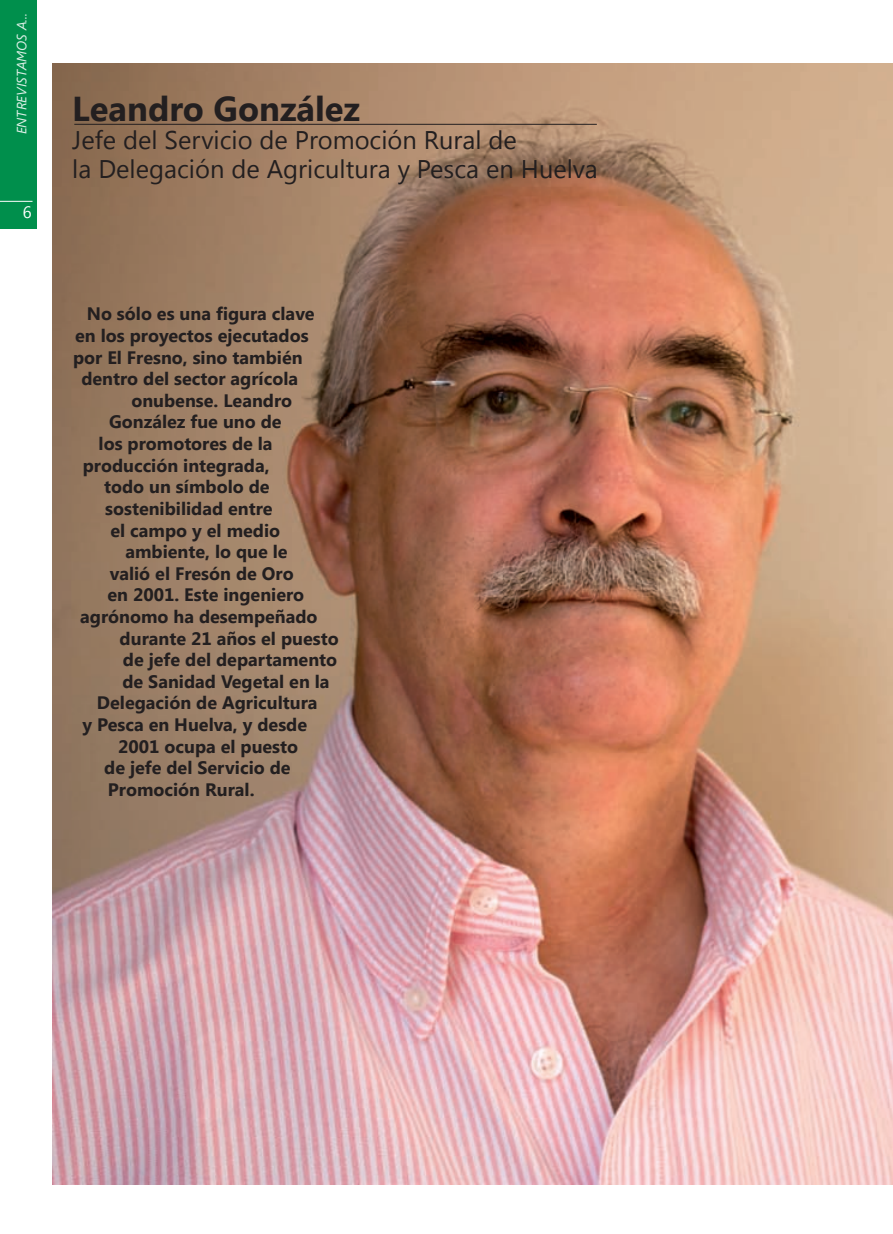
<style>
.page{position:relative;width:893px;height:1234px;background:#fff}
.page>*{position:absolute;margin:0;border:0;box-sizing:border-box;transform-origin:0 0}
.t1{font:700 34.5px "Segoe UI";color:#231f20}
.t2{font:25.5px/28.5px "Segoe UI";color:#231f20}
.t3{font:700 18px "Segoe UI";color:#231f20}
.t4{font:16.5px "Segoe UI";color:#fff}
.t5{font:italic 13.5px "Segoe UI";color:#fff}
</style>
<div class="page">
<img style="left:53px;top:64px;width:840px;height:1119px">
<hr style="left:74px;top:124px;width:523px;height:1px;background:#231f20">
<div style="left:0;top:0;width:36px;height:228px;background:#008f4c"></div>
<hr style="left:0;top:201px;width:33px;height:1px;background:#fff">
<p class="t5" style="left:12px;top:134px;width:123px;rotate:-90deg">ENTREVISTAMOS A...</p>
<p class="t4" style="left:23px;top:201px;width:10px">6</p>
<h1 class="t1" style="left:72px;top:84px;width:289px">Leandro González</h1>
<h2 class="t2" style="left:72px;top:125px;width:527px">Jefe del Servicio de Promoción Rural de<br>la Delegación de Agricultura y Pesca en Huelva</h2>
<p class="t3" style="left:87px;top:301px;width:229px">No sólo es una figura clave</p>
<p class="t3" style="left:75px;top:323px;width:235px">en los proyectos ejecutados</p>
<p class="t3" style="left:73px;top:344px;width:231px">por El Fresno, sino también</p>
<p class="t3" style="left:81px;top:366px;width:218px">dentro del sector agrícola</p>
<p class="t3" style="left:131px;top:387px;width:162px">onubense. Leandro</p>
<p class="t3" style="left:109px;top:409px;width:174px">González fue uno de</p>
<p class="t3" style="left:99px;top:431px;width:176px">los promotores de la</p>
<p class="t3" style="left:83px;top:452px;width:188px">producción integrada,</p>
<p class="t3" style="left:104px;top:474px;width:167px">todo un símbolo de</p>
<p class="t3" style="left:105px;top:495px;width:169px">sostenibilidad entre</p>
<p class="t3" style="left:110px;top:517px;width:171px">el campo y el medio</p>
<p class="t3" style="left:125px;top:539px;width:164px">ambiente, lo que le</p>
<p class="t3" style="left:110px;top:560px;width:185px">valió el Fresón de Oro</p>
<p class="t3" style="left:107px;top:582px;width:198px">en 2001. Este ingeniero</p>
<p class="t3" style="left:80px;top:603px;width:239px">agrónomo ha desempeñado</p>
<p class="t3" style="left:120px;top:625px;width:221px">durante 21 años el puesto</p>
<p class="t3" style="left:123px;top:647px;width:216px">de jefe del departamento</p>
<p class="t3" style="left:122px;top:668px;width:209px">de Sanidad Vegetal en la</p>
<p class="t3" style="left:97px;top:690px;width:222px">Delegación de Agricultura</p>
<p class="t3" style="left:83px;top:711px;width:226px">y Pesca en Huelva, y desde</p>
<p class="t3" style="left:118px;top:733px;width:182px">2001 ocupa el puesto</p>
<p class="t3" style="left:104px;top:755px;width:188px">de jefe del Servicio de</p>
<p class="t3" style="left:108px;top:776px;width:148px">Promoción Rural.</p>
</div>
